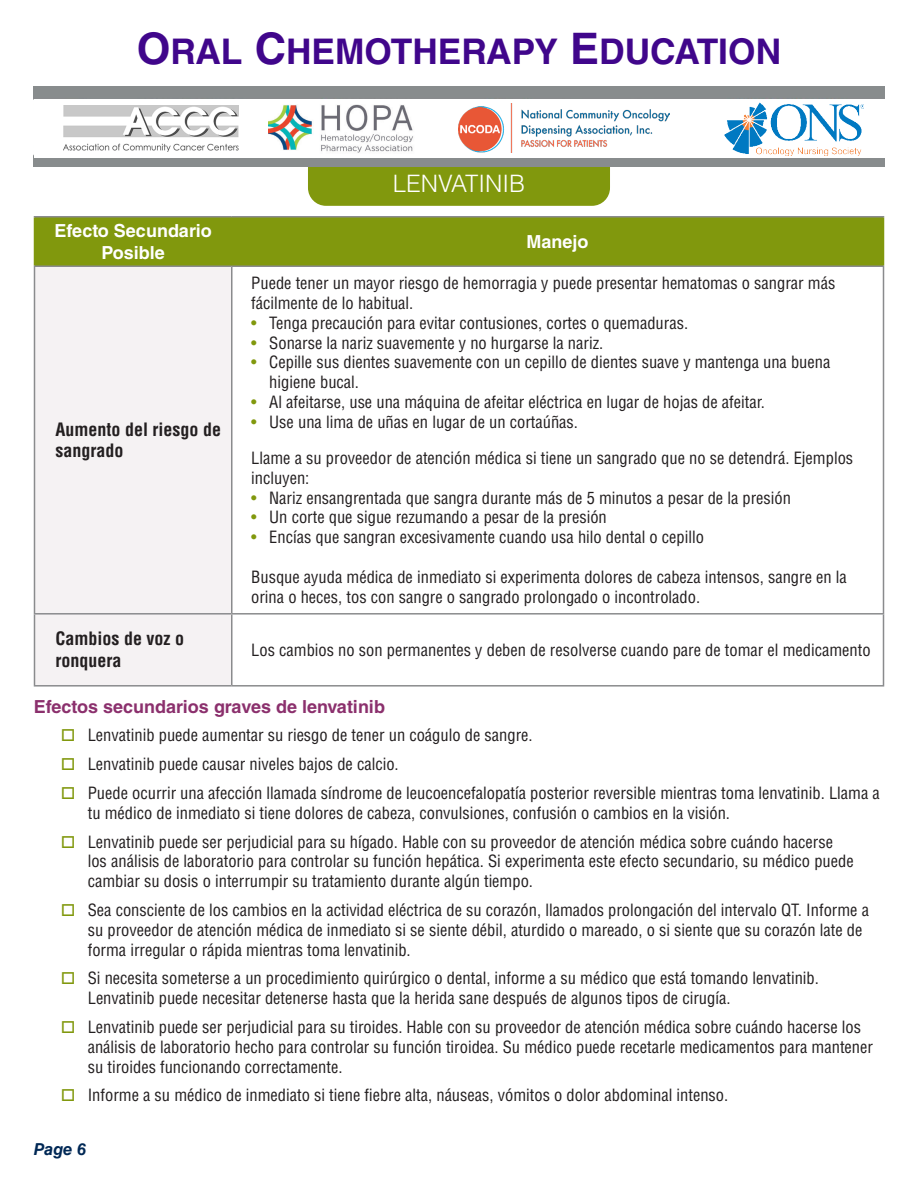
<style>
.page{position:relative;width:918px;height:1188px;background:#fff}
.page>*{position:absolute;margin:0;border:0;box-sizing:border-box;transform-origin:0 0}
.t1{font:700 35.4px "Helvetica LT Std";color:#40068b}
.t2{font:300 24px "Helvetica LT Std";color:#fff}
.table_bold_text{font:700 condensed 18px/21.6px "Helvetica LT Std";color:#231f20}
.subhead{font:700 18px "Helvetica LT Std";color:#8b306d}
.table_column_head{font:700 18px/21.6px "Helvetica LT Std";color:#fff;text-align:center}
.text{font:condensed 16.5px/19.8px "Helvetica LT Std";color:#231f20}
.table_bullet_point{font:condensed 16.5px/19.8px "Helvetica LT Std";color:#231f20}
.table_Roman_text{font:condensed 16.5px/19.8px "Helvetica LT Std";color:#231f20}
.t3{font:italic 700 16.5px "Helvetica LT Std";color:#002855}
.s1{font-size:43.5px}
.s2{color:#81980d}
</style>
<div class="page">
<div style="left:308px;top:139px;width:302px;height:67px;background:#81980d;border-radius:18px"></div>
<div style="left:34px;top:87px;width:850px;height:80px;background:#888c8d"></div>
<div style="left:35px;top:218px;width:848px;height:48px;background:#81980d"></div>
<div style="left:35px;top:267px;width:196px;height:418px;background:#f5f2f3"></div>
<hr style="left:34px;top:267px;width:1px;height:346px;background:#8a8b8d">
<hr style="left:34px;top:615px;width:1px;height:70px;background:#8a8b8d">
<hr style="left:231px;top:267px;width:1px;height:346px;background:#8a8b8d">
<hr style="left:883px;top:267px;width:1px;height:346px;background:#8a8b8d">
<hr style="left:231px;top:615px;width:1px;height:70px;background:#8a8b8d">
<hr style="left:883px;top:615px;width:1px;height:70px;background:#8a8b8d">
<hr style="left:34px;top:218px;width:1px;height:48px;background:#81980d">
<hr style="left:231px;top:218px;width:1px;height:48px;background:#81980d">
<hr style="left:883px;top:218px;width:1px;height:48px;background:#81980d">
<hr style="left:34px;top:216px;width:198px;height:2px;background:#8a8b8d">
<hr style="left:232px;top:216px;width:652px;height:2px;background:#8a8b8d">
<hr style="left:34px;top:266px;width:198px;height:1px;background:#8a8b8d">
<hr style="left:232px;top:266px;width:652px;height:1px;background:#8a8b8d">
<hr style="left:34px;top:613px;width:198px;height:2px;background:#8a8b8d">
<hr style="left:232px;top:613px;width:652px;height:2px;background:#8a8b8d">
<hr style="left:34px;top:685px;width:198px;height:2px;background:#8a8b8d">
<hr style="left:232px;top:685px;width:652px;height:2px;background:#8a8b8d">
<div style="left:34px;top:99px;width:864px;height:59px;background:#fff"></div>
<img style="left:268px;top:104px;width:145px;height:49px">
<img style="left:725px;top:102px;width:139px;height:53px">
<img style="left:458px;top:104px;width:211px;height:49px">
<img style="left:64px;top:105px;width:174px;height:46px">
<h1 class="t1" style="left:137px;top:30px;width:646px"><span class="s1">O</span>RAL <span class="s1">C</span>HEMOTHERAPY <span class="s1">E</span>DUCATION</h1>
<h2 class="t2" style="left:393px;top:169px;width:134px">LENVATINIB</h2>
<p class="table_column_head" style="left:55px;top:220px;width:159px">Efecto Secundario<br>Posible</p>
<p class="table_column_head" style="left:527px;top:231px;width:64px">Manejo</p>
<p class="table_bold_text" style="left:56px;top:418px;width:167px">Aumento del riesgo de sangrado</p>
<p class="table_bullet_point" style="left:251px;top:273px;width:586px">Puede tener un mayor riesgo de hemorragia y puede presentar hematomas o sangrar más fácilmente de lo habitual.</p>
<p class="table_bullet_point" style="left:251px;top:313px;width:438px"><span class="s2">•</span> Tenga precaución para evitar contusiones, cortes o quemaduras.</p>
<p class="table_bullet_point" style="left:251px;top:333px;width:353px"><span class="s2">•</span> Sonarse la nariz suavemente y no hurgarse la nariz.</p>
<p class="table_bullet_point" style="left:269px;top:352px;width:563px;text-indent:-18px"><span class="s2">•</span> Cepille sus dientes suavemente con un cepillo de dientes suave y mantenga una buena higiene bucal.</p>
<p class="table_bullet_point" style="left:251px;top:392px;width:515px"><span class="s2">•</span> Al afeitarse, use una máquina de afeitar eléctrica en lugar de hojas de afeitar.</p>
<p class="table_bullet_point" style="left:251px;top:412px;width:328px"><span class="s2">•</span> Use una lima de uñas en lugar de un cortaúñas.</p>
<p class="table_Roman_text" style="left:251px;top:448px;width:604px">Llame a su proveedor de atención médica si tiene un sangrado que no se detendrá. Ejemplos incluyen:</p>
<p class="table_bullet_point" style="left:251px;top:488px;width:541px"><span class="s2">•</span> Nariz ensangrentada que sangra durante más de 5 minutos a pesar de la presión</p>
<p class="table_bullet_point" style="left:251px;top:507px;width:357px"><span class="s2">•</span> Un corte que sigue rezumando a pesar de la presión</p>
<p class="table_bullet_point" style="left:251px;top:527px;width:454px"><span class="s2">•</span> Encías que sangran excesivamente cuando usa hilo dental o cepillo</p>
<p class="table_Roman_text" style="left:251px;top:567px;width:597px">Busque ayuda médica de inmediato si experimenta dolores de cabeza intensos, sangre en la orina o heces, tos con sangre o sangrado prolongado o incontrolado.</p>
<p class="table_bold_text" style="left:56px;top:628px;width:130px">Cambios de voz o ronquera</p>
<p class="table_bullet_point" style="left:251px;top:640px;width:621px">Los cambios no son permanentes y deben de resolverse cuando pare de tomar el medicamento</p>
<p class="subhead" style="left:34px;top:695px;width:353px">Efectos secundarios graves de lenvatinib</p>
<p class="text" style="left:61px;top:725px;width:473px"><span class="s2">□</span> Lenvatinib puede aumentar su riesgo de tener un coágulo de sangre.</p>
<p class="text" style="left:61px;top:754px;width:340px"><span class="s2">□</span> Lenvatinib puede causar niveles bajos de calcio.</p>
<p class="text" style="left:88px;top:783px;width:794px;text-indent:-27px"><span class="s2">□</span> Puede ocurrir una afección llamada síndrome de leucoencefalopatía posterior reversible mientras toma lenvatinib. Llama a tu médico de inmediato si tiene dolores de cabeza, convulsiones, confusión o cambios en la visión.</p>
<p class="text" style="left:88px;top:832px;width:768px;text-indent:-27px"><span class="s2">□</span> Lenvatinib puede ser perjudicial para su hígado. Hable con su proveedor de atención médica sobre cuándo hacerse los análisis de laboratorio para controlar su función hepática. Si experimenta este efecto secundario, su médico puede cambiar su dosis o interrumpir su tratamiento durante algún tiempo.</p>
<p class="text" style="left:88px;top:900px;width:783px;text-indent:-27px"><span class="s2">□</span> Sea consciente de los cambios en la actividad eléctrica de su corazón, llamados prolongación del intervalo QT. Informe a su proveedor de atención médica de inmediato si se siente débil, aturdido o mareado, o si siente que su corazón late de forma irregular o rápida mientras toma lenvatinib.</p>
<p class="text" style="left:88px;top:968px;width:733px;text-indent:-27px"><span class="s2">□</span> Si necesita someterse a un procedimiento quirúrgico o dental, informe a su médico que está tomando lenvatinib.<br>Lenvatinib puede necesitar detenerse hasta que la herida sane después de algunos tipos de cirugía.</p>
<p class="text" style="left:88px;top:1017px;width:787px;text-indent:-27px"><span class="s2">□</span> Lenvatinib puede ser perjudicial para su tiroides. Hable con su proveedor de atención médica sobre cuándo hacerse los análisis de laboratorio hecho para controlar su función tiroidea. Su médico puede recetarle medicamentos para mantener su tiroides funcionando correctamente.</p>
<p class="text" style="left:61px;top:1085px;width:669px"><span class="s2">□</span> Informe a su médico de inmediato si tiene fiebre alta, náuseas, vómitos o dolor abdominal intenso.</p>
<p class="t3" style="left:34px;top:1139px;width:54px">Page 6</p>
</div>
